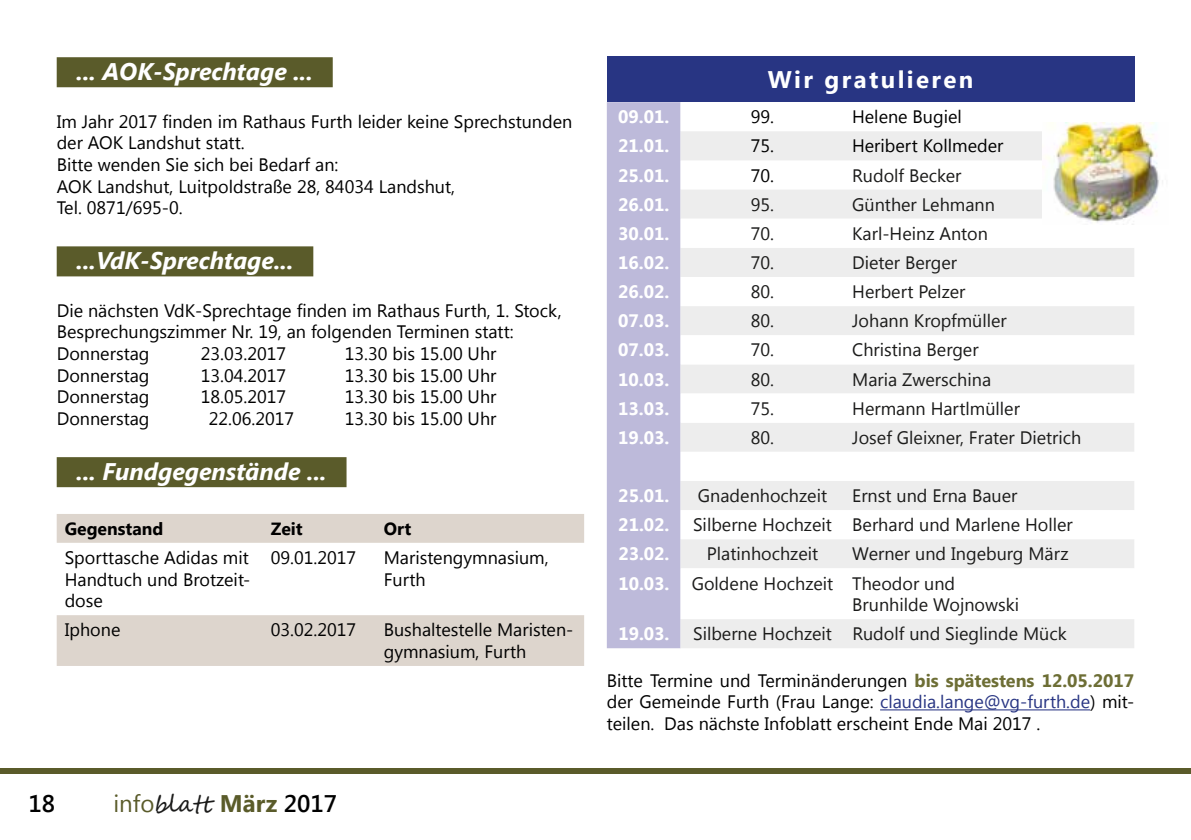
<style>
.page{position:relative;width:1191px;height:840px;background:#fff}
.page>*{position:absolute;margin:0;border:0;box-sizing:border-box;transform-origin:0 0}
.t1{font:italic 700 24px "Segoe UI";color:#fff}
.t2{font:24px "Segoe Script";color:#1b1b1a}
.t3{font:700 24px "Segoe UI";letter-spacing:.1em;color:#fff}
.t4{font:600 24px "Segoe UI";color:#000}
.t5{font:18px/21.6px "Segoe UI";color:#000}
.t6{font:18px/29.2px "Segoe UI";color:#1b1b1a}
.t7{font:700 18px "Segoe UI";color:#fff}
.t8{font:700 17.6px "Segoe UI";color:#000}
.s1{font-family:"Segoe UI";color:#5a5b2a}
.s2{font-family:"Segoe UI";font-weight:700;color:#5a5b2a}
.s3{font-family:"Segoe UI";font-weight:600;color:#000}
.s4{font-weight:700;color:#fff}
.s5{font-weight:700;color:#6d6e35}
.s6{color:#283583}
</style>
<div class="page">
<div style="left:0;top:767px;width:1191px;height:6px;background:#5a5b2a"></div>
<div style="left:607px;top:57px;width:527px;height:45px;background:#283583"></div>
<div style="left:607px;top:102px;width:74px;height:546px;background:#bdbada"></div>
<svg style="left:680px;top:131px;width:454px;height:517px;fill:#ededed"></svg>
<svg style="left:680px;top:218px;width:454px;height:400px"></svg>
<img style="left:1042px;top:122px;width:121px;height:102px">
<div style="left:57px;top:57px;width:276px;height:30px;background:#5a5b2a"></div>
<div style="left:57px;top:246px;width:256px;height:30px;background:#5a5b2a"></div>
<div style="left:57px;top:457px;width:289px;height:30px;background:#5a5b2a"></div>
<svg style="left:57px;top:514px;width:527px;height:151px;fill:#ddd5cd"></svg>
<hr style="left:880px;top:709px;width:210px;height:1px;background:#283583">
<h1 class="t1" style="left:76px;top:54px;width:238px">... AOK-Sprechtage ...</h1>
<p class="t5" style="left:57px;top:110px;width:517px">Im Jahr 2017 finden im Rathaus Furth leider keine Sprechstunden der AOK Landshut statt.<br>Bitte wenden Sie sich bei Bedarf an:<br>AOK Landshut, Luitpoldstraße 28, 84034 Landshut,<br>Tel. 0871/695-0.</p>
<h1 class="t1" style="left:76px;top:243px;width:218px">...VdK-Sprechtage...</h1>
<p class="t5" style="left:57px;top:298px;width:506px">Die nächsten VdK-Sprechtage finden im Rathaus Furth, 1. Stock,<br>Besprechungszimmer Nr. 19, an folgenden Terminen statt:<br>Donnerstag</p>
<p class="t5" style="left:201px;top:342px;width:87px">23.03.2017</p>
<p class="t5" style="left:345px;top:342px;width:153px">13.30 bis 15.00 Uhr</p>
<p class="t5" style="left:57px;top:363px;width:94px">Donnerstag</p>
<p class="t5" style="left:201px;top:363px;width:87px">13.04.2017</p>
<p class="t5" style="left:345px;top:363px;width:153px">13.30 bis 15.00 Uhr</p>
<p class="t5" style="left:57px;top:385px;width:94px">Donnerstag</p>
<p class="t5" style="left:201px;top:385px;width:87px">18.05.2017</p>
<p class="t5" style="left:345px;top:385px;width:153px">13.30 bis 15.00 Uhr</p>
<p class="t5" style="left:57px;top:406px;width:94px">Donnerstag</p>
<p class="t5" style="left:209px;top:406px;width:87px">22.06.2017</p>
<p class="t5" style="left:345px;top:406px;width:153px">13.30 bis 15.00 Uhr</p>
<h1 class="t1" style="left:76px;top:454px;width:252px">... Fundgegenstände ...</h1>
<p class="t8" style="left:65px;top:515px;width:100px">Gegenstand</p>
<p class="t8" style="left:271px;top:515px;width:34px">Zeit</p>
<p class="t8" style="left:384px;top:515px;width:29px">Ort</p>
<p class="t5" style="left:65px;top:545px;width:187px;text-align:justify">Sporttasche Adidas mit Handtuch und Brotzeit&shy;dose</p>
<p class="t5" style="left:271px;top:545px;width:87px">09.01.2017</p>
<p class="t5" style="left:384px;top:545px;width:166px">Maristengymnasium,<br>Furth</p>
<p class="t5" style="left:65px;top:618px;width:57px">Iphone</p>
<p class="t5" style="left:271px;top:618px;width:87px">03.02.2017</p>
<p class="t5" style="left:384px;top:618px;width:191px">Bushaltestelle Maristen&shy;gymnasium, Furth</p>
<h1 class="t4" style="left:28px;top:786px;width:28px">18</h1>
<h1 class="t2" style="left:113px;top:784px;width:225px"><span class="s1">info</span>blatt <span class="s2">März</span> <span class="s3">2017</span></h1>
<h1 class="t3" style="left:767px;top:62px;width:207px">Wir gratulieren</h1>
<p class="t7" style="left:618px;top:104px;width:53px">09.01.</p>
<p class="t5" style="left:750px;top:105px;width:25px">99.</p>
<p class="t5" style="left:852px;top:105px;width:111px">Helene Bugiel</p>
<p class="t7" style="left:618px;top:133px;width:53px">21.01.</p>
<p class="t5" style="left:750px;top:134px;width:25px">75.</p>
<p class="t5" style="left:852px;top:134px;width:153px">Heribert Kollmeder</p>
<p class="t7" style="left:618px;top:162px;width:53px">25.01.</p>
<p class="t5" style="left:750px;top:163px;width:25px">70.</p>
<p class="t6" style="left:852px;top:160px;width:111px">Rudolf Becker</p>
<p class="t7" style="left:618px;top:191px;width:53px">26.01.</p>
<p class="t6" style="left:750px;top:189px;width:25px">95.</p>
<p class="t6" style="left:852px;top:189px;width:144px">Günther Lehmann</p>
<p class="t7" style="left:618px;top:220px;width:53px">30.01.</p>
<p class="t6" style="left:750px;top:218px;width:25px">70.</p>
<p class="t6" style="left:852px;top:218px;width:137px">Karl-Heinz Anton</p>
<p class="t7" style="left:618px;top:249px;width:53px">16.02.</p>
<p class="t6" style="left:750px;top:247px;width:25px">70.</p>
<p class="t6" style="left:852px;top:247px;width:106px">Dieter Berger</p>
<p class="t7" style="left:618px;top:279px;width:53px">26.02.</p>
<p class="t6" style="left:751px;top:276px;width:25px">80.</p>
<p class="t6" style="left:852px;top:276px;width:115px">Herbert Pelzer</p>
<p class="t7" style="left:618px;top:308px;width:53px">07.03.</p>
<p class="t6" style="left:751px;top:305px;width:25px">80.</p>
<p class="t6" style="left:852px;top:305px;width:156px">Johann Kropfmüller</p>
<p class="t7" style="left:618px;top:337px;width:53px">07.03.</p>
<p class="t6" style="left:751px;top:334px;width:25px">70.</p>
<p class="t6" style="left:852px;top:334px;width:128px">Christina Berger</p>
<p class="t7" style="left:618px;top:366px;width:53px">10.03.</p>
<p class="t6" style="left:751px;top:363px;width:25px">80.</p>
<p class="t6" style="left:852px;top:363px;width:140px">Maria Zwerschina</p>
<p class="t7" style="left:618px;top:395px;width:53px">13.03.</p>
<p class="t6" style="left:751px;top:392px;width:25px">75.</p>
<p class="t6" style="left:852px;top:392px;width:169px">Hermann Hartlmüller</p>
<p class="t7" style="left:618px;top:424px;width:53px">19.03.</p>
<p class="t6" style="left:751px;top:422px;width:25px">80.</p>
<p class="t6" style="left:852px;top:422px;width:231px">Josef Gleixner, Frater Dietrich</p>
<p class="t7" style="left:618px;top:482px;width:53px">25.01.</p>
<p class="t6" style="left:698px;top:480px;width:131px">Gnadenhochzeit</p>
<p class="t6" style="left:852px;top:480px;width:167px">Ernst und Erna Bauer</p>
<p class="t7" style="left:618px;top:511px;width:53px">21.02.</p>
<p class="t6" style="left:693px;top:509px;width:381px">Silberne Hochzeit Berhard und Marlene Holler</p>
<p class="t7" style="left:618px;top:541px;width:53px">23.02.</p>
<p class="t6" style="left:707px;top:538px;width:113px">Platinhochzeit</p>
<p class="t6" style="left:618px;top:538px;width:451px;text-indent:234px">Werner und Ingeburg März<br><span class="s4">10.03.</span> Goldene Hochzeit Theodor und</p>
<p class="t6" style="left:852px;top:589px;width:168px">Brunhilde Wojnowski</p>
<p class="t7" style="left:618px;top:620px;width:53px">19.03.</p>
<p class="t6" style="left:693px;top:618px;width:375px">Silberne Hochzeit Rudolf und Sieglinde Mück</p>
<p class="t5" style="left:607px;top:668px;width:529px;text-align:justify">Bitte Termine und Terminänderungen <span class="s5">bis spätestens 12.05.2017 </span>der Gemeinde Furth (Frau Lange: <span class="s6">claudia.lange@vg-furth.de</span>) mit&shy;teilen. Das nächste Infoblatt erscheint Ende Mai 2017 .</p>
</div>
